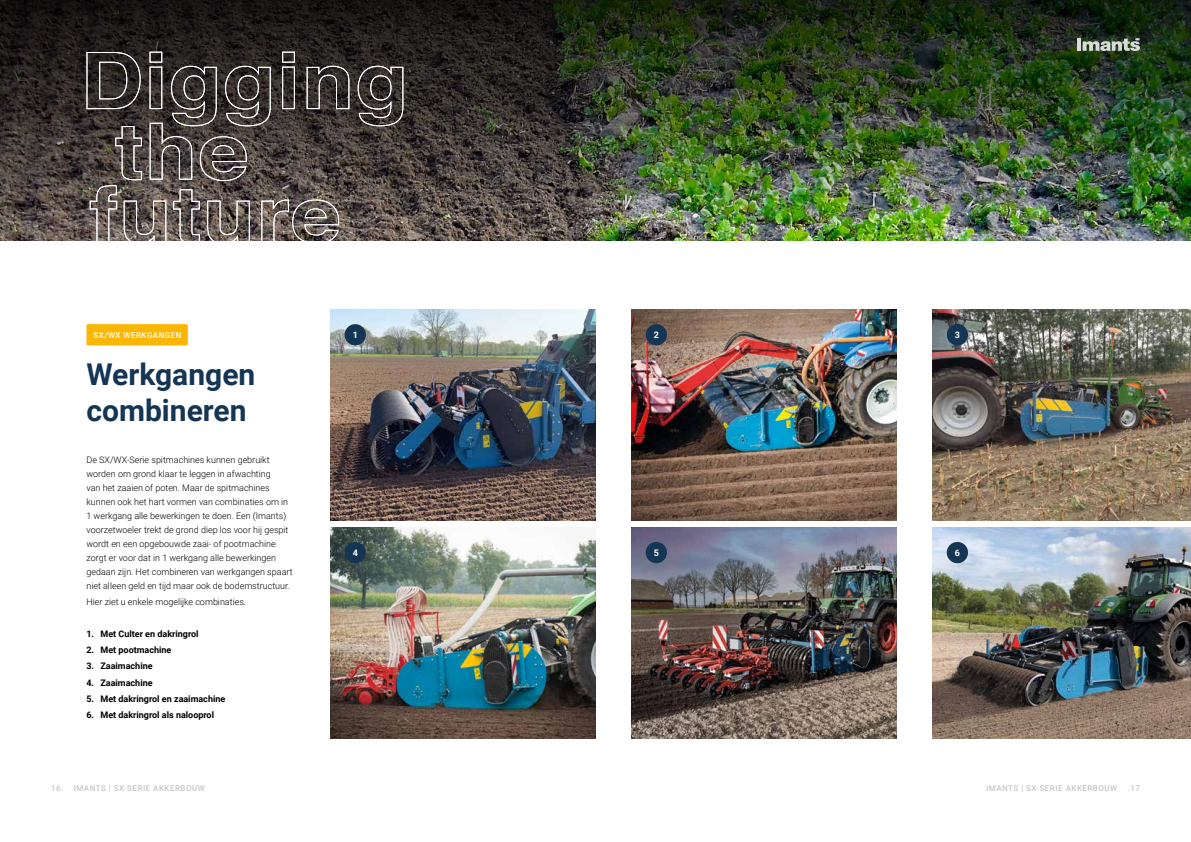
<style>
.page{position:relative;width:1191px;height:842px;background:#fff}
.page>*{position:absolute;margin:0;border:0;box-sizing:border-box;transform-origin:0 0}
.t1{font:700 30px/36px "Roboto";color:#153554}
.t2{font:300 9px/14px "Roboto";color:#000}
.t3{font:700 9px "Roboto";color:#000}
.t4{font:700 9px "Roboto";color:#fff}
.t5{font:500 8px "Roboto";letter-spacing:.06em;color:#c6c6c6}
.t6{font:500 8px "Roboto";letter-spacing:.06em;color:#fff}
</style>
<div class="page">
<img style="left:0;top:221px;width:1191px;height:20px">
<img style="left:0;top:0;width:1191px;height:221px">
<svg style="left:1077px;top:37px;width:63px;height:14px"></svg>
<img style="left:330px;top:310px;width:265px;height:211px">
<img style="left:631px;top:310px;width:265px;height:211px">
<img style="left:932px;top:310px;width:259px;height:211px">
<img style="left:330px;top:528px;width:265px;height:210px">
<img style="left:932px;top:528px;width:259px;height:210px">
<img style="left:631px;top:528px;width:265px;height:210px">
<div style="left:86px;top:324px;width:102px;height:21px;background:#fab600;border-radius:2px"></div>
<div style="left:345px;top:324px;width:21px;height:21px;background:#153554;border-radius:50%"></div>
<div style="left:345px;top:542px;width:21px;height:21px;background:#153554;border-radius:50%"></div>
<div style="left:645px;top:324px;width:22px;height:21px;background:#153554;border-radius:50%"></div>
<div style="left:645px;top:542px;width:22px;height:21px;background:#153554;border-radius:50%"></div>
<div style="left:946px;top:324px;width:22px;height:21px;background:#153554;border-radius:50%"></div>
<div style="left:946px;top:542px;width:22px;height:21px;background:#153554;border-radius:50%"></div>
<svg style="left:357px;top:65px;width:47px;height:62px;background:#504c4a"></svg>
<svg style="left:86px;top:51px;width:264px;height:190px;background:#534b48"></svg>
<p class="t6" style="left:94px;top:329px;width:89px">SX/WX WERKGANGEN</p>
<p class="t4" style="left:353px;top:328px;width:7px">1</p>
<h1 class="t1" style="left:86px;top:356px;width:170px">Werkgangen combineren</h1>
<p class="t2" style="left:86px;top:453px;width:208px">De SX/WX-Serie spitmachines kunnen gebruikt worden om grond klaar te leggen in afwachting<br>van het zaaien of poten. Maar de spitmachines kunnen ook het hart vormen van combinaties om in 1 werkgang alle bewerkingen te doen. Een (Imants) voorzetwoeler trekt de grond diep los voor hij gespit wordt en een opgebouwde zaai- of pootmachine zorgt er voor dat in 1 werkgang alle bewerkingen gedaan zijn. Het combineren van werkgangen spaart niet alleen geld en tijd maar ook de bodemstructuur.</p>
<p class="t2" style="left:86px;top:595px;width:161px">Hier ziet u enkele mogelijke combinaties.</p>
<p class="t3" style="left:86px;top:628px;width:114px">1. Met Culter en dakringrol</p>
<p class="t3" style="left:86px;top:644px;width:86px">2. Met pootmachine</p>
<p class="t3" style="left:86px;top:660px;width:68px">3. Zaaimachine</p>
<p class="t3" style="left:86px;top:676px;width:68px">4. Zaaimachine</p>
<p class="t3" style="left:86px;top:692px;width:140px">5. Met dakringrol en zaaimachine</p>
<p class="t3" style="left:86px;top:708px;width:129px">6. Met dakringrol als nalooprol</p>
<p class="t4" style="left:353px;top:546px;width:7px">4</p>
<p class="t4" style="left:653px;top:328px;width:7px">2</p>
<p class="t4" style="left:653px;top:546px;width:7px">5</p>
<p class="t4" style="left:954px;top:328px;width:7px">3</p>
<p class="t4" style="left:954px;top:546px;width:7px">6</p>
<p class="t5" style="left:51px;top:782px;width:155px">16. IMANTS | SX-SERIE AKKERBOUW</p>
<p class="t5" style="left:986px;top:782px;width:133px">IMANTS | SX-SERIE AKKERBOUW</p>
<p class="t5" style="left:1127px;top:782px;width:14px">.17</p>
</div>
